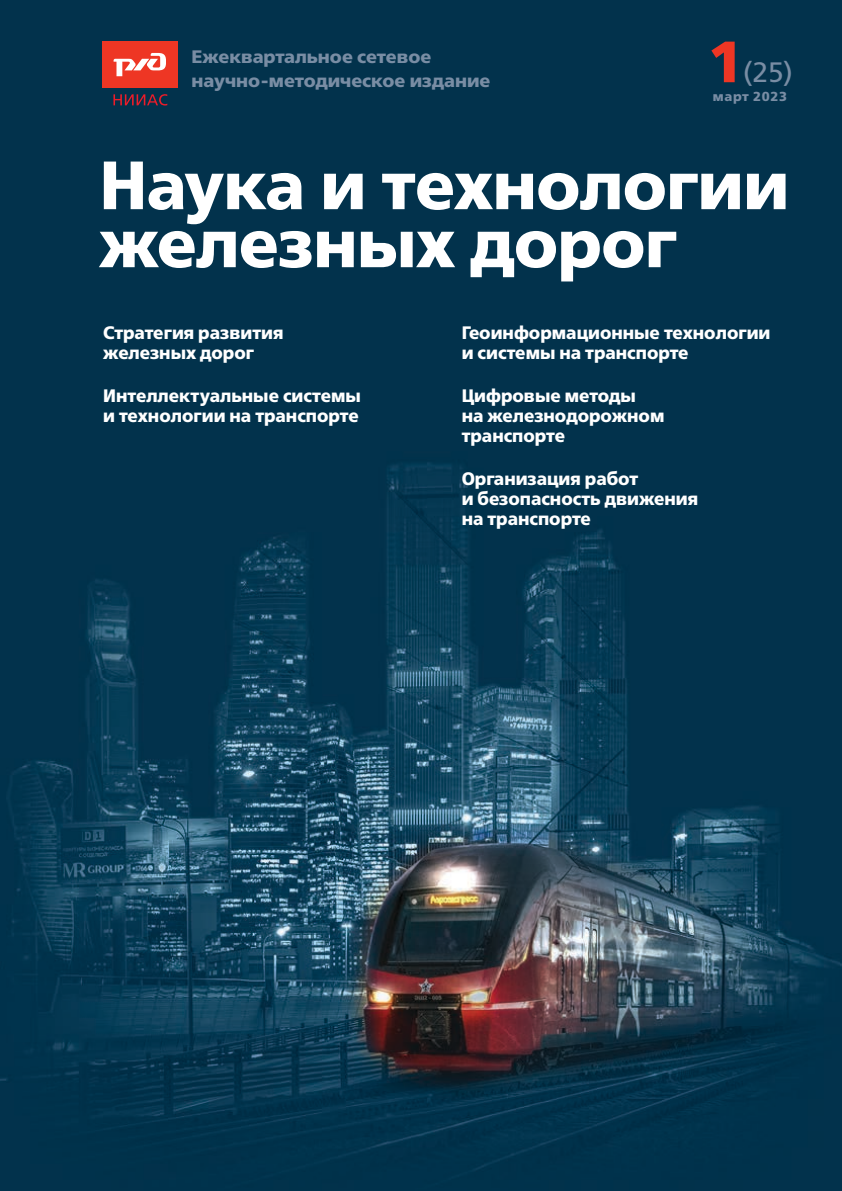
<style>
.page{position:relative;width:842px;height:1191px;background:#fff}
.page>*{position:absolute;margin:0;border:0;box-sizing:border-box;transform-origin:0 0}
.t1{font:68px/58px "FSRAILWAY Bold";letter-spacing:-.01em;color:#fff}
.t2{font:28px "FSRAILWAY Book";color:#798da4}
.t3{font:18px/20px "FSRAILWAY Bold";color:#fff;scale:.95 1}
.t4{font:18px/24px "FSRAILWAY Bold";color:#798da4}
.t5{font:13px "FSRAILWAY Bold";letter-spacing:.05em;color:#798da4}
.s1{font-family:"FSRAILWAY Bold";font-size:58px;color:#ee3624}
</style>
<div class="page">
<img style="left:0;top:0;width:842px;height:1191px">
<div style="left:102px;top:41px;width:76px;height:47px;background:#ee3624"></div>
<svg style="left:114px;top:53px;width:52px;height:23px"></svg>
<svg style="left:113px;top:94px;width:54px;height:11px"></svg>
<p class="t4" style="left:192px;top:44px;width:300px">Ежеквартальное сетевое научно-методическое издание</p>
<h2 class="t2" style="left:708px;top:56px;width:87px"><span class="s1">1</span>(25)</h2>
<p class="t5" style="left:713px;top:89px;width:76px">март 2023</p>
<h1 class="t1" style="left:99px;top:156px;width:691px">наука и технологии железных дорог</h1>
<p class="t3" style="left:103px;top:323px;width:191px">Стратегия развития железных дорог</p>
<p class="t3" style="left:103px;top:385px;width:273px">Интеллектуальные системы и технологии на транспорте</p>
<p class="t3" style="left:462px;top:323px;width:327px">Геоинформационные технологии и системы на транспорте</p>
<p class="t3" style="left:462px;top:385px;width:215px">Цифровые методы<br>на железнодорожном транспорте</p>
<p class="t3" style="left:462px;top:468px;width:251px">Организация работ<br>и безопасность движения на транспорте</p>
</div>
